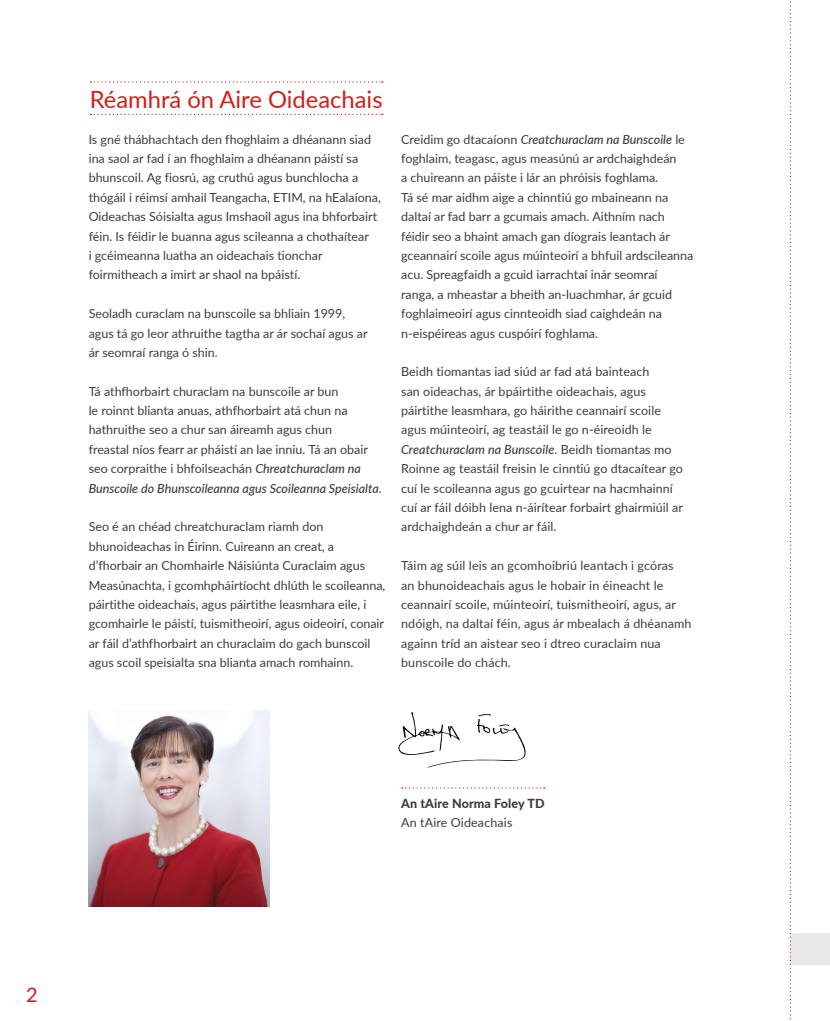
<style>
.page{position:relative;width:830px;height:1021px;background:#fff}
.page>*{position:absolute;margin:0;border:0;box-sizing:border-box;transform-origin:0 0}
.t1{font:23.75px "Lato";color:#d21e16}
.t2{font:20px "Lato";color:#d21e16}
.t3{font:12.5px/19.4px "Lato";color:#3c3c3b}
.t4{font:800 12.5px "Lato";letter-spacing:.01em;color:#3c3c3b}
.s1{font-weight:500;font-style:italic}
</style>
<div class="page">
<div style="left:790px;top:933px;width:39px;height:32px;background:#e9e9e9"></div>
<svg style="left:90px;top:81px;width:293px;height:2px"></svg>
<svg style="left:90px;top:114px;width:293px;height:1px"></svg>
<svg style="left:398px;top:712px;width:127px;height:55px"></svg>
<svg style="left:401px;top:787px;width:143px;height:1px"></svg>
<img style="left:89px;top:710px;width:180px;height:196px">
<svg style="left:789px;top:1px;width:2px;height:1019px"></svg>
<h1 class="t1" style="left:90px;top:82px;width:294px">Réamhrá ón Aire Oideachais</h1>
<p class="t3" style="left:89px;top:129px;width:293px">Is gné thábhachtach den fhoghlaim a dhéanann siad ina saol ar fad í an fhoghlaim a dhéanann páistí sa bhunscoil. Ag fiosrú, ag cruthú agus bunchlocha a thógáil i réimsí amhail Teangacha, ETIM, na hEalaíona, Oideachas Sóisialta agus Imshaoil agus ina bhforbairt féin. Is féidir le buanna agus scileanna a chothaítear<br>i gcéimeanna luatha an oideachais tionchar foirmitheach a imirt ar shaol na bpáistí.</p>
<p class="t3" style="left:89px;top:303px;width:280px">Seoladh curaclam na bunscoile sa bhliain 1999, agus tá go leor athruithe tagtha ar ár sochaí agus ar ár seomraí ranga ó shin.</p>
<p class="t3" style="left:89px;top:381px;width:294px">Tá athfhorbairt churaclam na bunscoile ar bun<br>le roinnt blianta anuas, athfhorbairt atá chun na hathruithe seo a chur san áireamh agus chun<br>freastal níos fearr ar pháistí an lae inniu. Tá an obair seo corpraithe i bhfoilseachán <span class="s1">Chreatchuraclam na Bunscoile do Bhunscoileanna agus Scoileanna Speisialta</span>.</p>
<p class="t3" style="left:89px;top:516px;width:298px">Seo é an chéad chreatchuraclam riamh don bhunoideachas in Éirinn. Cuireann an creat, a d’fhorbair an Chomhairle Náisiúnta Curaclaim agus Measúnachta, i gcomhpháirtíocht dhlúth le scoileanna, páirtithe oideachais, agus páirtithe leasmhara eile, i gcomhairle le páistí, tuismitheoirí, agus oideoirí, conair ar fáil d’athfhorbairt an churaclaim do gach bunscoil agus scoil speisialta sna blianta amach romhainn.</p>
<p class="t3" style="left:401px;top:129px;width:294px">Creidim go dtacaíonn <span class="s1">Creatchuraclam na Bunscoile</span> le foghlaim, teagasc, agus measúnú ar ardchaighdeán<br>a chuireann an páiste i lár an phróisis foghlama.<br>Tá sé mar aidhm aige a chinntiú go mbaineann na daltaí ar fad barr a gcumais amach. Aithním nach féidir seo a bhaint amach gan díograis leantach ár gceannairí scoile agus múinteoirí a bhfuil ardscileanna acu. Spreagfaidh a gcuid iarrachtaí inár seomraí ranga, a mheastar a bheith an-luachmhar, ár gcuid foghlaimeoirí agus cinnteoidh siad caighdeán na n-eispéireas agus cuspóirí foghlama.</p>
<p class="t3" style="left:401px;top:361px;width:283px">Beidh tiomantas iad siúd ar fad atá bainteach<br>san oideachas, ár bpáirtithe oideachais, agus páirtithe leasmhara, go háirithe ceannairí scoile agus múinteoirí, ag teastáil le go n-éireoidh le <span class="s1">Creatchuraclam na Bunscoile</span>. Beidh tiomantas mo Roinne ag teastáil freisin le cinntiú go dtacaítear go cuí le scoileanna agus go gcuirtear na hacmhainní cuí ar fáil dóibh lena n-áirítear forbairt ghairmiúil ar ardchaighdeán a chur ar fáil.</p>
<p class="t3" style="left:401px;top:555px;width:292px">Táim ag súil leis an gcomhoibriú leantach i gcóras<br>an bhunoideachais agus le hobair in éineacht le ceannairí scoile, múinteoirí, tuismitheoirí, agus, ar ndóigh, na daltaí féin, agus ár mbealach á dhéanamh againn tríd an aistear seo i dtreo curaclaim nua bunscoile do chách.</p>
<p class="t4" style="left:401px;top:793px;width:145px">An tAire Norma Foley TD</p>
<p class="t3" style="left:401px;top:812px;width:113px">An tAire Oideachais</p>
<h2 class="t2" style="left:26px;top:980px;width:13px">2</h2>
</div>
